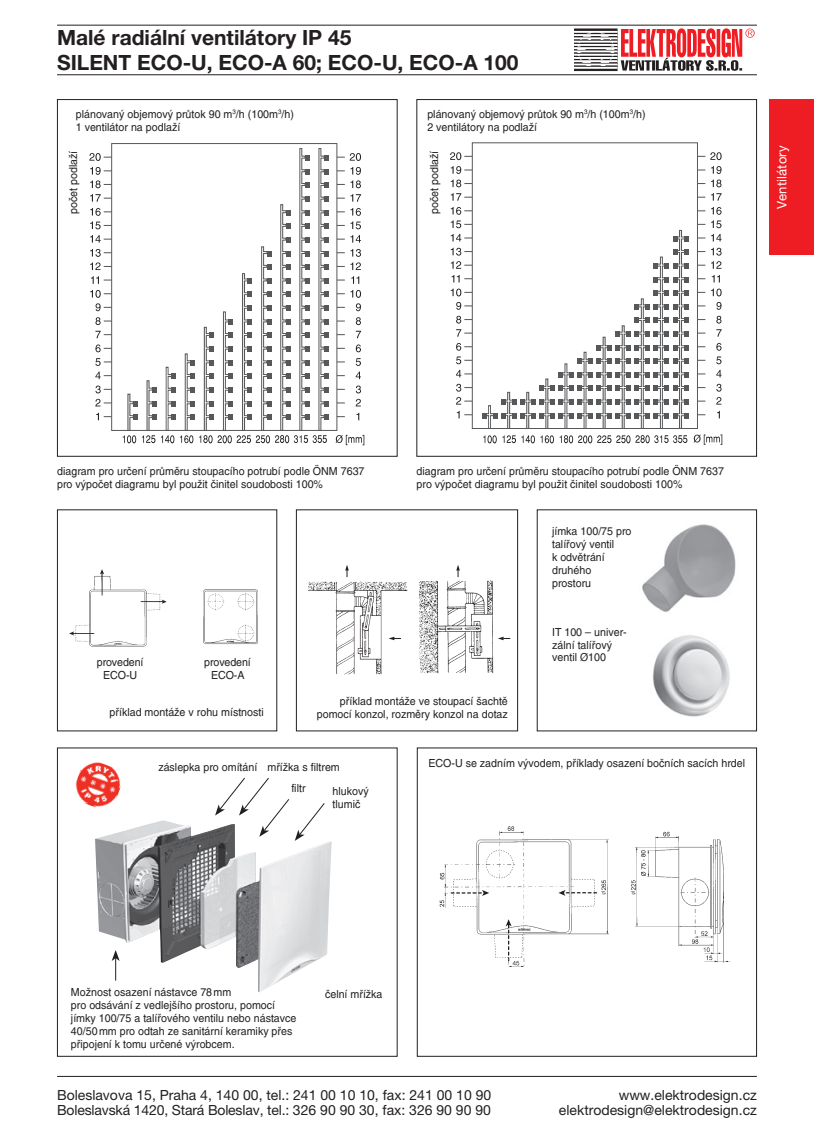
<style>
.page{position:relative;width:814px;height:1141px;background:#fff}
.page>*{position:absolute;margin:0;border:0;box-sizing:border-box;transform-origin:0 0}
.t1{font:700 21px/24.5px "Helvetica Neue LT Pro";color:#231f20}
.t2{font:14px "Helvetica Neue LT Pro";color:#231f20}
.t3{font:13.12px "Helvetica Neue LT Pro";letter-spacing:.01em;color:#fff}
.t4{font:11.03px/13px "Switzerland";color:#231f20;scale:.96 1}
.s1{font-family:"Helvetica Neue LT Pro"}
</style>
<div class="page">
<hr style="left:57px;top:1076px;width:699px;height:1px;background:#231f20">
<hr style="left:57px;top:25px;width:699px;height:1px;background:#231f20">
<hr style="left:57px;top:74px;width:699px;height:1px;background:#231f20">
<div style="left:574px;top:29px;width:43px;height:2px;background:#231f20;border:1px solid #231f20"></div>
<div style="left:574px;top:32px;width:43px;height:3px;background:#231f20;border:1px solid #231f20"></div>
<hr style="left:574px;top:35px;width:43px;height:3px;background:#231f20">
<hr style="left:574px;top:39px;width:43px;height:2px;background:#231f20">
<div style="left:574px;top:42px;width:43px;height:3px;background:#231f20;border:1px solid #231f20"></div>
<div style="left:574px;top:45px;width:43px;height:3px;background:#231f20;border:1px solid #231f20"></div>
<div style="left:574px;top:49px;width:43px;height:2px;background:#231f20;border:1px solid #231f20"></div>
<div style="left:574px;top:52px;width:43px;height:2px;background:#231f20;border:1px solid #231f20"></div>
<div style="left:574px;top:55px;width:43px;height:3px;background:#231f20;border:1px solid #231f20"></div>
<div style="left:574px;top:58px;width:43px;height:3px;background:#231f20;border:1px solid #231f20"></div>
<div style="left:574px;top:62px;width:43px;height:2px;background:#231f20;border:1px solid #231f20"></div>
<div style="left:574px;top:65px;width:43px;height:2px;background:#231f20;border:1px solid #231f20"></div>
<div style="left:574px;top:68px;width:43px;height:3px;background:#231f20;border:1px solid #231f20"></div>
<svg style="left:577px;top:31px;width:37px;height:37px"></svg>
<hr style="left:574px;top:34px;width:43px;height:1px;background:#231f20">
<hr style="left:574px;top:47px;width:43px;height:1px;background:#231f20">
<hr style="left:574px;top:50px;width:43px;height:1px;background:#231f20">
<hr style="left:574px;top:60px;width:43px;height:1px;background:#231f20">
<hr style="left:574px;top:63px;width:43px;height:1px;background:#231f20">
<svg style="left:579px;top:32px;width:33px;height:34px"></svg>
<hr style="left:574px;top:35px;width:43px;height:1px;background:#fff">
<hr style="left:574px;top:31px;width:43px;height:1px;background:#fff">
<hr style="left:574px;top:38px;width:43px;height:1px;background:#fff">
<hr style="left:574px;top:41px;width:43px;height:1px;background:#fff">
<hr style="left:574px;top:44px;width:43px;height:1px;background:#fff">
<hr style="left:574px;top:48px;width:43px;height:1px;background:#fff">
<hr style="left:574px;top:51px;width:43px;height:1px;background:#fff">
<hr style="left:574px;top:54px;width:43px;height:1px;background:#fff">
<hr style="left:574px;top:57px;width:43px;height:1px;background:#fff">
<hr style="left:574px;top:61px;width:43px;height:1px;background:#fff">
<hr style="left:574px;top:64px;width:43px;height:1px;background:#fff">
<hr style="left:574px;top:67px;width:43px;height:1px;background:#fff">
<svg style="left:620px;top:28px;width:134px;height:43px"></svg>
<div style="left:768px;top:99px;width:46px;height:156px;background:#ee1d23"></div>
<img style="left:95px;top:820px;width:236px;height:172px">
<div style="left:57px;top:748px;width:340px;height:309px;border:1px solid #231f20"></div>
<img style="left:439px;top:826px;width:292px;height:141px">
<div style="left:417px;top:748px;width:339px;height:309px;border:1px solid #231f20"></div>
<div style="left:111px;top:143px;width:226px;height:288px;border:1px solid #57585a"></div>
<svg style="left:89px;top:153px;width:23px;height:8px"></svg>
<svg style="left:337px;top:153px;width:24px;height:8px"></svg>
<svg style="left:90px;top:167px;width:22px;height:21px"></svg>
<svg style="left:337px;top:167px;width:24px;height:21px"></svg>
<svg style="left:90px;top:194px;width:22px;height:8px"></svg>
<svg style="left:337px;top:194px;width:24px;height:8px"></svg>
<svg style="left:90px;top:208px;width:22px;height:21px"></svg>
<svg style="left:337px;top:208px;width:24px;height:21px"></svg>
<svg style="left:90px;top:235px;width:22px;height:8px"></svg>
<svg style="left:337px;top:235px;width:24px;height:8px"></svg>
<svg style="left:90px;top:249px;width:22px;height:21px"></svg>
<svg style="left:337px;top:249px;width:24px;height:21px"></svg>
<svg style="left:91px;top:276px;width:21px;height:8px"></svg>
<svg style="left:351px;top:276px;width:8px;height:8px"></svg>
<svg style="left:90px;top:290px;width:22px;height:21px"></svg>
<svg style="left:337px;top:290px;width:24px;height:21px"></svg>
<svg style="left:95px;top:317px;width:17px;height:8px"></svg>
<svg style="left:356px;top:317px;width:5px;height:8px"></svg>
<svg style="left:95px;top:331px;width:17px;height:7px"></svg>
<svg style="left:356px;top:331px;width:5px;height:7px"></svg>
<svg style="left:95px;top:344px;width:17px;height:8px"></svg>
<svg style="left:356px;top:344px;width:5px;height:8px"></svg>
<svg style="left:95px;top:358px;width:17px;height:8px"></svg>
<svg style="left:356px;top:358px;width:5px;height:8px"></svg>
<svg style="left:95px;top:372px;width:17px;height:7px"></svg>
<svg style="left:356px;top:372px;width:5px;height:7px"></svg>
<svg style="left:95px;top:386px;width:17px;height:20px"></svg>
<svg style="left:356px;top:386px;width:5px;height:20px"></svg>
<svg style="left:96px;top:413px;width:16px;height:7px"></svg>
<svg style="left:336px;top:435px;width:28px;height:10px"></svg>
<svg style="left:123px;top:148px;width:206px;height:295px"></svg>
<div style="left:57px;top:99px;width:340px;height:358px;border:1px solid #231f20"></div>
<img style="left:69px;top:569px;width:189px;height:78px">
<img style="left:308px;top:577px;width:100px;height:98px">
<div style="left:296px;top:509px;width:222px;height:222px;border:1px solid #231f20"></div>
<img style="left:642px;top:524px;width:94px;height:88px">
<svg style="left:450px;top:152px;width:22px;height:8px"></svg>
<svg style="left:697px;top:152px;width:24px;height:8px"></svg>
<svg style="left:451px;top:166px;width:21px;height:8px"></svg>
<svg style="left:711px;top:166px;width:10px;height:8px"></svg>
<svg style="left:451px;top:180px;width:21px;height:7px"></svg>
<svg style="left:711px;top:180px;width:10px;height:7px"></svg>
<svg style="left:451px;top:193px;width:21px;height:8px"></svg>
<svg style="left:711px;top:193px;width:10px;height:8px"></svg>
<svg style="left:451px;top:207px;width:21px;height:21px"></svg>
<svg style="left:451px;top:234px;width:21px;height:7px"></svg>
<svg style="left:451px;top:248px;width:21px;height:21px"></svg>
<svg style="left:451px;top:275px;width:21px;height:7px"></svg>
<svg style="left:451px;top:289px;width:21px;height:7px"></svg>
<svg style="left:456px;top:302px;width:16px;height:8px"></svg>
<svg style="left:456px;top:316px;width:16px;height:21px"></svg>
<svg style="left:456px;top:343px;width:16px;height:8px"></svg>
<svg style="left:456px;top:357px;width:16px;height:7px"></svg>
<svg style="left:456px;top:370px;width:16px;height:7px"></svg>
<svg style="left:456px;top:384px;width:16px;height:21px"></svg>
<svg style="left:457px;top:411px;width:15px;height:7px"></svg>
<svg style="left:481px;top:207px;width:241px;height:238px"></svg>
<div style="left:416px;top:99px;width:340px;height:358px;border:1px solid #231f20"></div>
<img style="left:652px;top:635px;width:78px;height:82px">
<img style="left:419px;top:577px;width:75px;height:97px">
<svg style="left:112px;top:950px;width:8px;height:31px"></svg>
<svg style="left:345px;top:565px;width:4px;height:12px"></svg>
<svg style="left:456px;top:565px;width:4px;height:12px"></svg>
<svg style="left:388px;top:637px;width:13px;height:3px"></svg>
<svg style="left:498px;top:637px;width:12px;height:3px"></svg>
<svg style="left:215px;top:777px;width:110px;height:64px"></svg>
<img style="left:75px;top:762px;width:46px;height:46px">
<h1 class="t1" style="left:57px;top:25px;width:463px">Malé radiální ventilátory IP 45<br>SILENT ECO-U, ECO-A 60; ECO-U, ECO-A 100</h1>
<p class="t4" style="left:76px;top:108px;width:229px">plánovaný objemový průtok 90 m<sup>3</sup>/h (100m<sup>3</sup>/h)<br>1 ventilátor na podlaží</p>
<p class="t4" style="left:427px;top:108px;width:229px">plánovaný objemový průtok 90 m<sup>3</sup>/h (100m<sup>3</sup>/h)<br>2 ventilátory na podlaží</p>
<p class="t4" style="left:67px;top:214px;width:68px;rotate:-90deg">počet podlaží</p>
<p class="t4" style="left:428px;top:214px;width:68px;rotate:-90deg">počet podlaží</p>
<p class="t3" style="left:774px;top:209px;width:65px;rotate:-90deg">Ventilátory</p>
<p class="t4" style="left:57px;top:465px;width:322px">diagram pro určení průměru stoupacího potrubí podle ÖNM 7637 pro výpočet diagramu byl použit činitel soudobosti 100%</p>
<p class="t4" style="left:416px;top:465px;width:322px">diagram pro určení průměru stoupacího potrubí podle ÖNM 7637 pro výpočet diagramu byl použit činitel soudobosti 100%</p>
<p class="t4" style="left:97px;top:655px;width:50px;text-align:center">provedení<br>ECO-U</p>
<p class="t4" style="left:204px;top:655px;width:50px;text-align:center">provedení<br>ECO-A</p>
<p class="t4" style="left:110px;top:706px;width:162px">příklad montáže v rohu místnosti</p>
<p class="t4" style="left:317px;top:695px;width:200px;text-align:right">příklad montáže ve stoupací šachtě pomocí konzol, rozměry konzol na dotaz</p>
<p class="t4" style="left:552px;top:525px;width:84px">jímka 100/75 pro talířový ventil<br>k odvětrání druhého prostoru</p>
<p class="t4" style="left:552px;top:625px;width:79px">IT 100 – univer&shy;zální talířový ventil <span class="s1">Ø</span>100</p>
<p class="t4" style="left:158px;top:761px;width:105px">záslepka pro omítání</p>
<p class="t4" style="left:332px;top:756px;width:39px;line-height:23.3px;text-indent:-65px">mřížka s filtrem hlukový</p>
<p class="t4" style="left:332px;top:797px;width:31px">tlumič</p>
<p class="t4" style="left:291px;top:782px;width:16px">filtr</p>
<p class="t4" style="left:428px;top:757px;width:331px">ECO-U se zadním vývodem, příklady osazení bočních sacích hrdel</p>
<p class="t4" style="left:71px;top:986px;width:168px">Možnost osazení nástavce 78mm</p>
<p class="t4" style="left:325px;top:988px;width:61px">čelní mřížka</p>
<p class="t4" style="left:71px;top:999px;width:236px">pro odsávání z vedlejšího prostoru, pomocí jímky 100/75 a talířového ventilu nebo nástavce 40/50mm pro odtah ze sanitární keramiky přes připojení k tomu určené výrobcem.</p>
<p class="t2" style="left:57px;top:1086px;width:435px">Boleslavova 15, Praha 4, 140 00, tel.: 241 00 10 10, fax: 241 00 10 90</p>
<p class="t2" style="left:618px;top:1086px;width:140px">www.elektrodesign.cz</p>
<p class="t2" style="left:57px;top:1102px;width:435px">Boleslavská 1420, Stará Boleslav, tel.: 326 90 90 30, fax: 326 90 90 90</p>
<p class="t2" style="left:559px;top:1102px;width:199px">elektrodesign@elektrodesign.cz</p>
</div>
